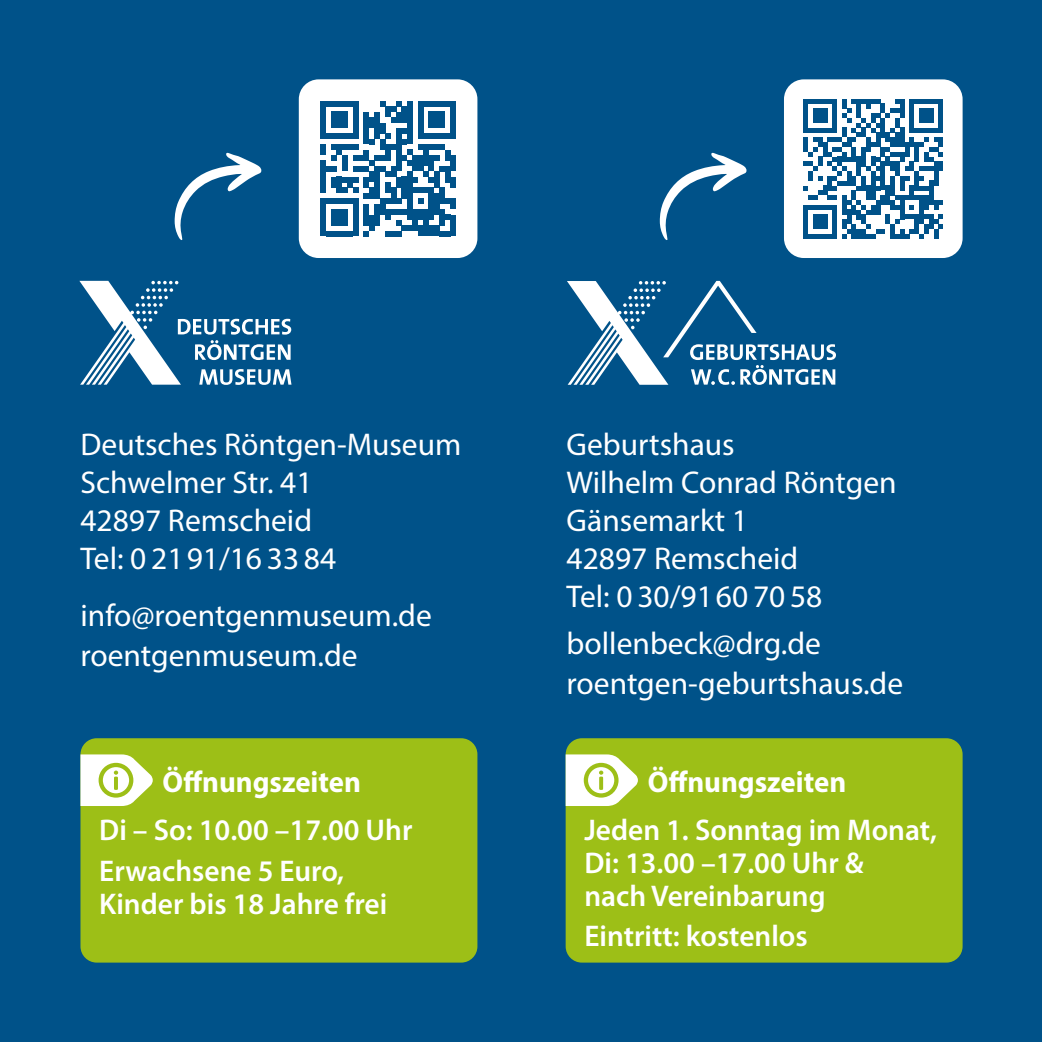
<style>
.page{position:relative;width:1042px;height:1042px;background:#005289}
.page>*{position:absolute;margin:0;border:0;box-sizing:border-box;transform-origin:0 0}
.t1{font:31.5px/37.8px "Myriad Pro";color:#fff}
.t2{font:600 30.1px/33.2px "Myriad Pro";color:#fff}
.t3{font:700 30.1px "Myriad Pro";color:#fff;scale:.96 1}
</style>
<div class="page">
<div style="left:80px;top:738px;width:397px;height:224px;background:#9dbf17;border-radius:16px"></div>
<svg style="left:80px;top:754px;width:73px;height:52px"></svg>
<svg style="left:114px;top:776px;width:4px;height:14px"></svg>
<div style="left:566px;top:738px;width:396px;height:224px;background:#9dbf17;border-radius:16px"></div>
<svg style="left:566px;top:754px;width:72px;height:52px"></svg>
<svg style="left:599px;top:776px;width:4px;height:14px"></svg>
<svg style="left:79px;top:281px;width:212px;height:104px"></svg>
<div style="left:300px;top:81px;width:176px;height:175px;background:#fff;border-radius:18px"></div>
<div style="left:320px;top:161px;width:6px;height:32px;background:#005289"></div>
<div style="left:320px;top:198px;width:6px;height:11px;background:#005289"></div>
<div style="left:320px;top:209px;width:6px;height:16px;background:#005289"></div>
<div style="left:320px;top:225px;width:6px;height:11px;background:#005289"></div>
<div style="left:331px;top:177px;width:6px;height:11px;background:#005289"></div>
<div style="left:331px;top:209px;width:6px;height:16px;background:#005289"></div>
<div style="left:337px;top:177px;width:5px;height:16px;background:#005289"></div>
<div style="left:337px;top:209px;width:5px;height:16px;background:#005289"></div>
<div style="left:342px;top:209px;width:5px;height:16px;background:#005289"></div>
<div style="left:347px;top:177px;width:6px;height:11px;background:#005289"></div>
<svg style="left:326px;top:231px;width:27px;height:5px"></svg>
<svg style="left:326px;top:188px;width:32px;height:16px"></svg>
<div style="left:353px;top:198px;width:5px;height:11px;background:#005289"></div>
<div style="left:353px;top:209px;width:5px;height:16px;background:#005289"></div>
<div style="left:353px;top:225px;width:5px;height:11px;background:#005289"></div>
<div style="left:364px;top:177px;width:5px;height:11px;background:#005289"></div>
<div style="left:374px;top:166px;width:6px;height:27px;background:#005289"></div>
<div style="left:385px;top:182px;width:6px;height:11px;background:#005289"></div>
<div style="left:396px;top:177px;width:6px;height:11px;background:#005289"></div>
<div style="left:402px;top:177px;width:5px;height:16px;background:#005289"></div>
<div style="left:407px;top:171px;width:5px;height:22px;background:#005289"></div>
<div style="left:434px;top:171px;width:5px;height:17px;background:#005289"></div>
<svg style="left:364px;top:188px;width:86px;height:48px"></svg>
<svg style="left:320px;top:101px;width:136px;height:81px"></svg>
<div style="left:450px;top:161px;width:6px;height:10px;background:#005289"></div>
<div style="left:450px;top:177px;width:6px;height:11px;background:#005289"></div>
<div style="left:450px;top:198px;width:6px;height:11px;background:#005289"></div>
<div style="left:450px;top:215px;width:6px;height:10px;background:#005289"></div>
<div style="left:450px;top:225px;width:6px;height:11px;background:#005289"></div>
<div style="left:299px;top:79px;width:178px;height:179px;border:4px solid #fff;border-radius:18px"></div>
<div style="left:786px;top:81px;width:175px;height:175px;background:#fff;border-radius:18px"></div>
<svg style="left:803px;top:99px;width:140px;height:140px"></svg>
<div style="left:784px;top:79px;width:178px;height:179px;border:4px solid #fff;border-radius:18px"></div>
<svg style="left:175px;top:153px;width:87px;height:87px"></svg>
<svg style="left:660px;top:153px;width:87px;height:87px"></svg>
<svg style="left:567px;top:281px;width:269px;height:104px"></svg>
<p class="t1" style="left:80px;top:425px;width:382px">Deutsches Röntgen-Museum<br>Schwelmer Str. 41<br>42897 Remscheid<br>Tel: 0 2191/16 33 84</p>
<p class="t1" style="left:80px;top:595px;width:353px;line-height:39.9px">info@roentgenmuseum.de roentgenmuseum.de</p>
<p class="t3" style="left:163px;top:762px;width:208px">Öffnungszeiten</p>
<p class="t2" style="left:99px;top:808px;width:315px;line-height:41.3px">Di – So: 10.00 –17.00 Uhr<br>Erwachsene 5 Euro,</p>
<p class="t2" style="left:99px;top:887px;width:289px">Kinder bis 18 Jahre frei</p>
<p class="t1" style="left:567px;top:425px;width:331px">Geburtshaus<br>Wilhelm Conrad Röntgen<br>Gänsemarkt 1<br>42897 Remscheid<br>Tel: 0 30/9160 70 58</p>
<p class="t1" style="left:567px;top:623px;width:338px;line-height:39.9px">bollenbeck@drg.de roentgen-geburtshaus.de</p>
<p class="t3" style="left:648px;top:762px;width:208px">Öffnungszeiten</p>
<p class="t2" style="left:584px;top:812px;width:354px">Jeden 1. Sonntag im Monat,<br>Di: 13.00 –17.00 Uhr &amp;<br>nach Vereinbarung</p>
<p class="t2" style="left:584px;top:918px;width:225px">Eintritt: kostenlos</p>
</div>
